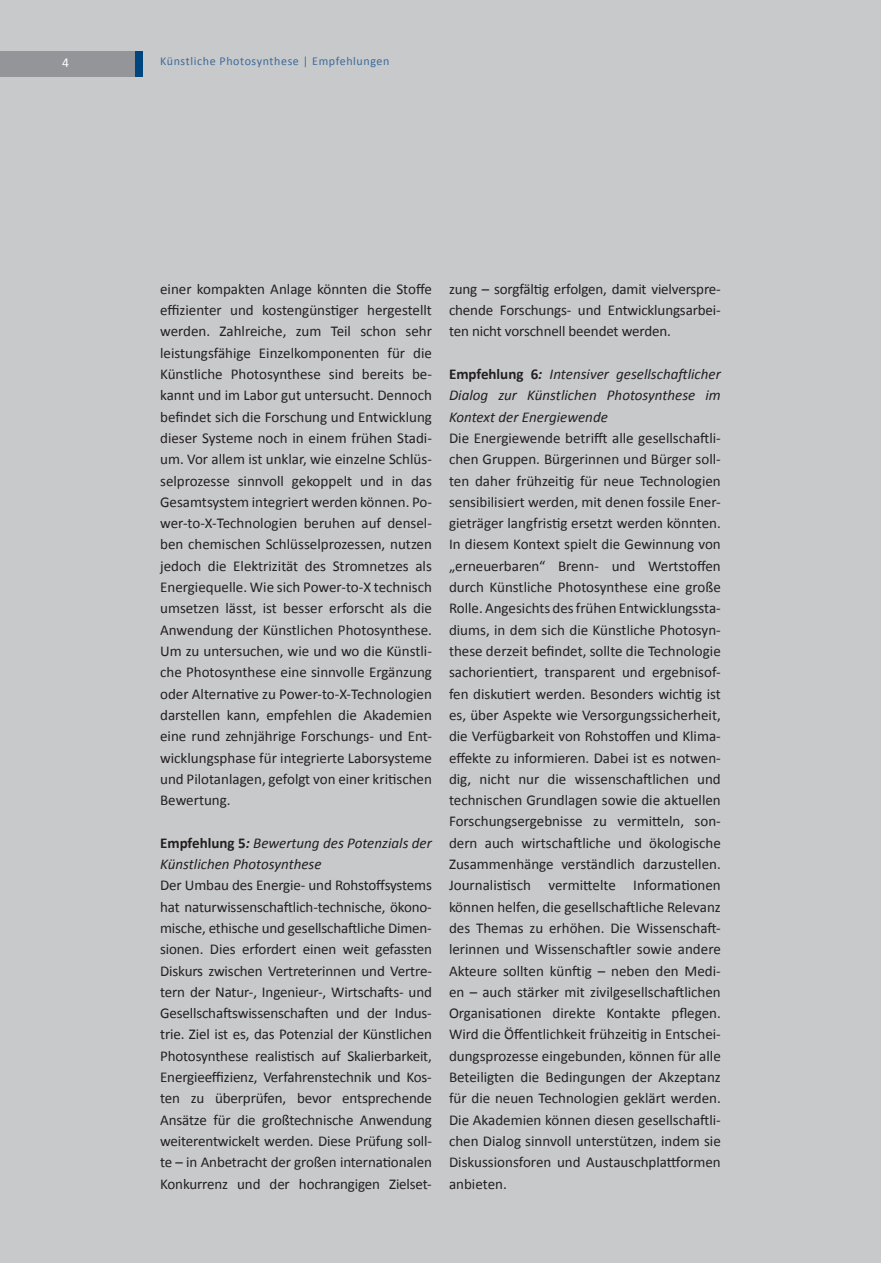
<style>
.page{position:relative;width:881px;height:1263px;background:#fff}
.page>*{position:absolute;margin:0;border:0;box-sizing:border-box;transform-origin:0 0}
.t1{font:15px/21.3px "Calibri";letter-spacing:-.01em;color:#231f20;text-align:justify}
.t2{font:italic 15px/21.3px "Calibri";color:#231f20}
.t3{font:13.5px "Calibri";color:#fff}
.t4{font:12px "Calibri";letter-spacing:.05em;color:#3b6a9c}
.s1{font-weight:700;font-style:normal}
.s2{font-weight:700}
</style>
<div class="page">
<div style="left:0;top:0;width:880px;height:1263px;background:#c8c9cb"></div>
<div style="left:11px;top:51px;width:132px;height:26px;background:#00467e"></div>
<div style="left:0;top:51px;width:134px;height:26px;background:#939598"></div>
<p class="t3" style="left:62px;top:54px;width:8px">4</p>
<p class="t4" style="left:160px;top:54px;width:231px">Künstliche Photosynthese | Empfehlungen</p>
<p class="t1" style="left:160px;top:278px;width:273px">einer kompakten Anlage könnten die Stoffe effizienter und kostengünstiger hergestellt werden. Zahlreiche, zum Teil schon sehr leistungsfähige Einzelkomponenten für die Künstliche Photosynthese sind bereits be&shy;kannt und im Labor gut untersucht. Dennoch befindet sich die Forschung und Entwicklung dieser Systeme noch in einem frühen Stadi&shy;um. Vor allem ist unklar, wie einzelne Schlüs&shy;selprozesse sinnvoll gekoppelt und in das Gesamtsystem integriert werden können. Po&shy;wer-to-X-Technologien beruhen auf densel&shy;ben chemischen Schlüsselprozessen, nutzen jedoch die Elektrizität des Stromnetzes als Energiequelle. Wie sich Power-to-X technisch umsetzen lässt, ist besser erforscht als die Anwendung der Künstlichen Photosynthese.<br>Um zu untersuchen, wie und wo die Künstli&shy;che Photosynthese eine sinnvolle Ergänzung oder Alternative zu Power-to-X-Technologien darstellen kann, empfehlen die Akademien eine rund zehnjährige Forschungs- und Ent&shy;wicklungsphase für integrierte Laborsysteme und Pilotanlagen, gefolgt von einer kritischen Bewertung.</p>
<p class="t2" style="left:160px;top:831px;width:273px"><span class="s1">Empfehlung 5</span><span class="s2">:</span> Bewertung des Potenzials der<br>Künstlichen Photosynthese</p>
<p class="t1" style="left:160px;top:875px;width:273px">Der Umbau des Energie- und Rohstoffsystems hat naturwissenschaftlich-technische, ökono&shy;mische, ethische und gesellschaftliche Dimen&shy;sionen. Dies erfordert einen weit gefassten Diskurs zwischen Vertreterinnen und Vertre&shy;tern der Natur-, Ingenieur-, Wirtschafts- und Gesellschaftswissenschaften und der Indus&shy;trie. Ziel ist es, das Potenzial der Künstlichen Photosynthese realistisch auf Skalierbarkeit, Energieeffizienz, Verfahrenstechnik und Kos&shy;ten zu überprüfen, bevor entsprechende Ansätze für die großtechnische Anwendung weiterentwickelt werden. Diese Prüfung soll&shy;te – in Anbetracht der großen internationalen Konkurrenz und der hochrangigen Zielset-</p>
<p class="t1" style="left:449px;top:278px;width:273px">zung – sorgfältig erfolgen, damit vielverspre&shy;chende Forschungs- und Entwicklungsarbei&shy;ten nicht vorschnell beendet werden.</p>
<p class="t2" style="left:449px;top:363px;width:273px;text-align:justify"><span class="s1">Empfehlung 6</span><span class="s2">:</span> Intensiver gesellschaftlicher Dialog zur Künstlichen Photosynthese im Kontext der Energiewende</p>
<p class="t1" style="left:449px;top:427px;width:273px">Die Energiewende betrifft alle gesellschaftli&shy;chen Gruppen. Bürgerinnen und Bürger soll&shy;ten daher frühzeitig für neue Technologien sensibilisiert werden, mit denen fossile Ener&shy;gieträger langfristig ersetzt werden könnten.<br>In diesem Kontext spielt die Gewinnung von „erneuerbaren“ Brenn- und Wertstoffen durch Künstliche Photosynthese eine große Rolle. Angesichts des frühen Entwicklungssta&shy;diums, in dem sich die Künstliche Photosyn&shy;these derzeit befindet, sollte die Technologie sach orientiert, transparent und ergebnisof&shy;fen diskutiert werden. Besonders wichtig ist es, über Aspekte wie Versorgungssicherheit, die Verfügbarkeit von Rohstoffen und Klima&shy;effekte zu informieren. Dabei ist es notwen&shy;dig, nicht nur die wissenschaftlichen und technischen Grundlagen sowie die aktuellen Forschungsergebnisse zu vermitteln, son&shy;dern auch wirtschaftliche und ökologische Zusammenhänge verständlich darzustellen.<br>Journalistisch vermittelte Informationen können helfen, die gesellschaftliche Relevanz des Themas zu erhöhen. Die Wissenschaft&shy;lerinnen und Wissenschaftler sowie andere Akteure sollten künftig – neben den Medi&shy;en – auch stärker mit zivilgesellschaftlichen Organisationen direkte Kontakte pflegen.<br>Wird die Öffentlichkeit frühzeitig in Entschei&shy;dungsprozesse eingebunden, können für alle Beteiligten die Bedingungen der Akzeptanz für die neuen Technologien geklärt werden.<br>Die Akademien können diesen gesellschaftli&shy;chen Dialog sinnvoll unterstützen, indem sie Diskussionsforen und Austauschplattformen anbieten.</p>
</div>
